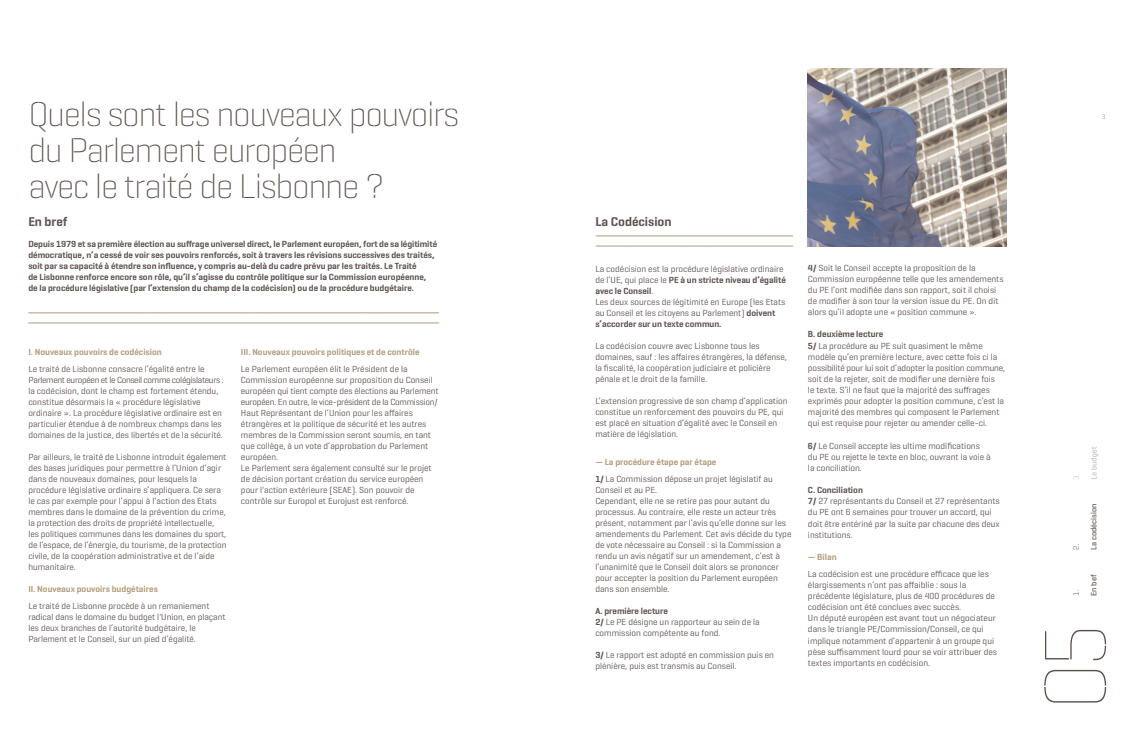
<style>
.page{position:relative;width:1134px;height:738px;background:#fff}
.page>*{position:absolute;margin:0;border:0;box-sizing:border-box;transform-origin:0 0}
.t1{font:100 88.9px "Geogrotesque Stencil A";color:#5d514e}
.t2{font:35px/36px "Geogrotesque Stencil A Ul";letter-spacing:-.04em;color:#5d514e}
.t3{font:600 13px "Geogrotesque Stencil A";color:#5d514e}
.t4{font:9px/11px "Geogrotesque Stencil A";color:#5d514e}
.t5{font:600 9px/11px "Geogrotesque Stencil A";color:#5d514e}
.t6{font:600 9px "Geogrotesque Stencil A";color:#b19d7c}
.t7{font:500 8px "Geogrotesque Stencil A";color:#5d514e}
.t8{font:8px "Geogrotesque Stencil A Lg";color:#5d514e}
.s1{font-weight:600}
.s2{font-weight:600;color:#b19d7c}
</style>
<div class="page">
<svg style="left:1073px;top:474px;width:6px;height:5px"></svg>
<svg style="left:1091px;top:446px;width:7px;height:32px"></svg>
<svg style="left:28px;top:312px;width:411px;height:1px"></svg>
<svg style="left:28px;top:322px;width:411px;height:1px"></svg>
<svg style="left:595px;top:235px;width:199px;height:1px"></svg>
<svg style="left:595px;top:246px;width:199px;height:1px"></svg>
<img style="left:808px;top:68px;width:198px;height:178px">
<h2 class="t2" style="left:28px;top:99px;width:432px">Quels sont les nouveaux pouvoirs du Parlement européen<br>avec le traité de Lisbonne ?</h2>
<h3 class="t3" style="left:28px;top:217px;width:41px">En bref</h3>
<h3 class="t3" style="left:595px;top:217px;width:78px">La Codécision</h3>
<p class="t5" style="left:28px;top:239px;width:410px">Depuis 1979 et sa première élection au suffrage universel direct, le Parlement européen, fort de sa légitimité démocratique, n’a cessé de voir ses pouvoirs renforcés, soit à travers les révisions successives des traités, soit par sa capacité à étendre son influence, y compris au-delà du cadre prévu par les traités. Le Traité<br>de Lisbonne renforce encore son rôle, qu’il s’agisse du contrôle politique sur la Commission européenne, de la procédure législative (par l’extension du champ de la codécision) ou de la procédure budgétaire.</p>
<p class="t6" style="left:28px;top:349px;width:135px">I. Nouveaux pouvoirs de codécision</p>
<p class="t4" style="left:28px;top:364px;width:197px">Le traité de Lisbonne consacre l’égalité entre le Parlement européen et le Conseil comme colégislateurs : la codécision, dont le champ est fortement étendu, constitue désormais la « procédure législative ordinaire ». La procédure législative ordinaire est en particulier étendue à de nombreux champs dans les domaines de la justice, des libertés et de la sécurité.</p>
<p class="t4" style="left:28px;top:452px;width:200px">Par ailleurs, le traité de Lisbonne introduit également des bases juridiques pour permettre à l’Union d’agir dans de nouveaux domaines, pour lesquels la procédure législative ordinaire s’appliquera. Ce sera le cas par exemple pour l’appui à l’action des Etats membres dans le domaine de la prévention du crime, la protection des droits de propriété intellectuelle, les politiques communes dans les domaines du sport, de l’espace, de l’énergie, du tourisme, de la protection civile, de la coopération administrative et de l’aide humanitaire.</p>
<p class="t6" style="left:28px;top:586px;width:131px">II. Nouveaux pouvoirs budgétaires</p>
<p class="t4" style="left:28px;top:601px;width:199px">Le traité de Lisbonne procède à un remaniement radical dans le domaine du budget l'Union, en plaçant les deux branches de l’autorité budgétaire, le Parlement et le Conseil, sur un pied d’égalité.</p>
<p class="t6" style="left:241px;top:349px;width:180px">III. Nouveaux pouvoirs politiques et de contrôle</p>
<p class="t4" style="left:241px;top:364px;width:199px">Le Parlement européen élit le Président de la Commission européenne sur proposition du Conseil européen qui tient compte des élections au Parlement européen. En outre, le vice-président de la Commission/ Haut Représentant de l’Union pour les affaires étrangères et la politique de sécurité et les autres membres de la Commission seront soumis, en tant que collège, à un vote d’approbation du Parlement européen.<br>Le Parlement sera également consulté sur le projet de décision portant création du service européen pour l'action extérieure (SEAE). Son pouvoir de contrôle sur Europol et Eurojust est renforcé.</p>
<p class="t4" style="left:595px;top:264px;width:192px">La codécision est la procédure législative ordinaire de l’UE, qui place le <span class="s1">PE à un stricte niveau d’égalité avec le Conseil</span>.<br>Les deux sources de légitimité en Europe (les Etats au Conseil et les citoyens au Parlement) <span class="s1">doivent s’accorder sur un texte commun.</span></p>
<p class="t4" style="left:595px;top:341px;width:193px">La codécision couvre avec Lisbonne tous les domaines, sauf : les affaires étrangères, la défense, la fiscalité, la coopération judiciaire et policière pénale et le droit de la famille.</p>
<p class="t4" style="left:595px;top:396px;width:194px">L’extension progressive de son champ d’application constitue un renforcement des pouvoirs du PE, qui est placé en situation d’égalité avec le Conseil en matière de législation.</p>
<p class="t4" style="left:595px;top:454px;width:179px;line-height:16.7px"><span class="s2">— La procédure étape par étape<br></span><span class="s1">1/</span> La Commission dépose un projet législatif au</p>
<p class="t4" style="left:595px;top:484px;width:198px">Conseil et au PE.<br>Cependant, elle ne se retire pas pour autant du processus. Au contraire, elle reste un acteur très présent, notamment par l’avis qu’elle donne sur les amendements du Parlement. Cet avis décide du type de vote nécessaire au Conseil : si la Commission a rendu un avis négatif sur un amendement, c’est à l’unanimité que le Conseil doit alors se prononcer pour accepter la position du Parlement européen dans son ensemble.</p>
<p class="t4" style="left:595px;top:605px;width:166px"><span class="s1">A. première lecture<br>2/</span> Le PE désigne un rapporteur au sein de la commission compétente au fond.</p>
<p class="t4" style="left:595px;top:649px;width:180px"><span class="s1">3/</span> Le rapport est adopté en commission puis en plénière, puis est transmis au Conseil.</p>
<p class="t4" style="left:808px;top:263px;width:197px"><span class="s1">4/</span> Soit le Conseil accepte la proposition de la Commission européenne telle que les amendements du PE l’ont modifiée dans son rapport, soit il choisi de modifier à son tour la version issue du PE. On dit alors qu’il adopte une « position commune ».</p>
<p class="t4" style="left:808px;top:329px;width:199px"><span class="s1">B. deuxième lecture<br>5/</span> La procédure au PE suit quasiment le même modèle qu’en première lecture, avec cette fois ci la possibilité pour lui soit d’adopter la position commune, soit de la rejeter, soit de modifier une dernière fois<br>le texte. S’il ne faut que la majorité des suffrages exprimés pour adopter la position commune, c’est la majorité des membres qui composent le Parlement qui est requise pour rejeter ou amender celle-ci.</p>
<p class="t4" style="left:808px;top:440px;width:184px"><span class="s1">6/</span> Le Conseil accepte les ultime modifications du PE ou rejette le texte en bloc, ouvrant la voie à la conciliation.</p>
<p class="t4" style="left:808px;top:485px;width:193px"><span class="s1">C. Conciliation<br>7/</span> 27 représentants du Conseil et 27 représentants du PE ont 6 semaines pour trouver un accord, qui doit être entériné par la suite par chacune des deux institutions.</p>
<p class="t6" style="left:808px;top:553px;width:30px">— Bilan</p>
<p class="t4" style="left:808px;top:568px;width:191px">La codécision est une procédure efficace que les élargissements n’ont pas affaiblie : sous la précédente législature, plus de 400 procédures de codécision ont été conclues avec succès.<br>Un député européen est avant tout un négociateur dans le triangle PE/Commission/Conseil, ce qui implique notamment d’appartenir à un groupe qui pèse suffisamment lourd pour se voir attribuer des textes importants en codécision.</p>
<p class="t8" style="left:1073px;top:549px;width:7px;rotate:-90deg">2.</p>
<p class="t8" style="left:1073px;top:595px;width:7px;rotate:-90deg">1.</p>
<p class="t7" style="left:1091px;top:549px;width:47px;rotate:-90deg">La codécision</p>
<p class="t7" style="left:1091px;top:595px;width:22px;rotate:-90deg">En bef</p>
<h1 class="t1" style="left:1045px;top:709px;width:89px;rotate:-90deg">05</h1>
</div>
